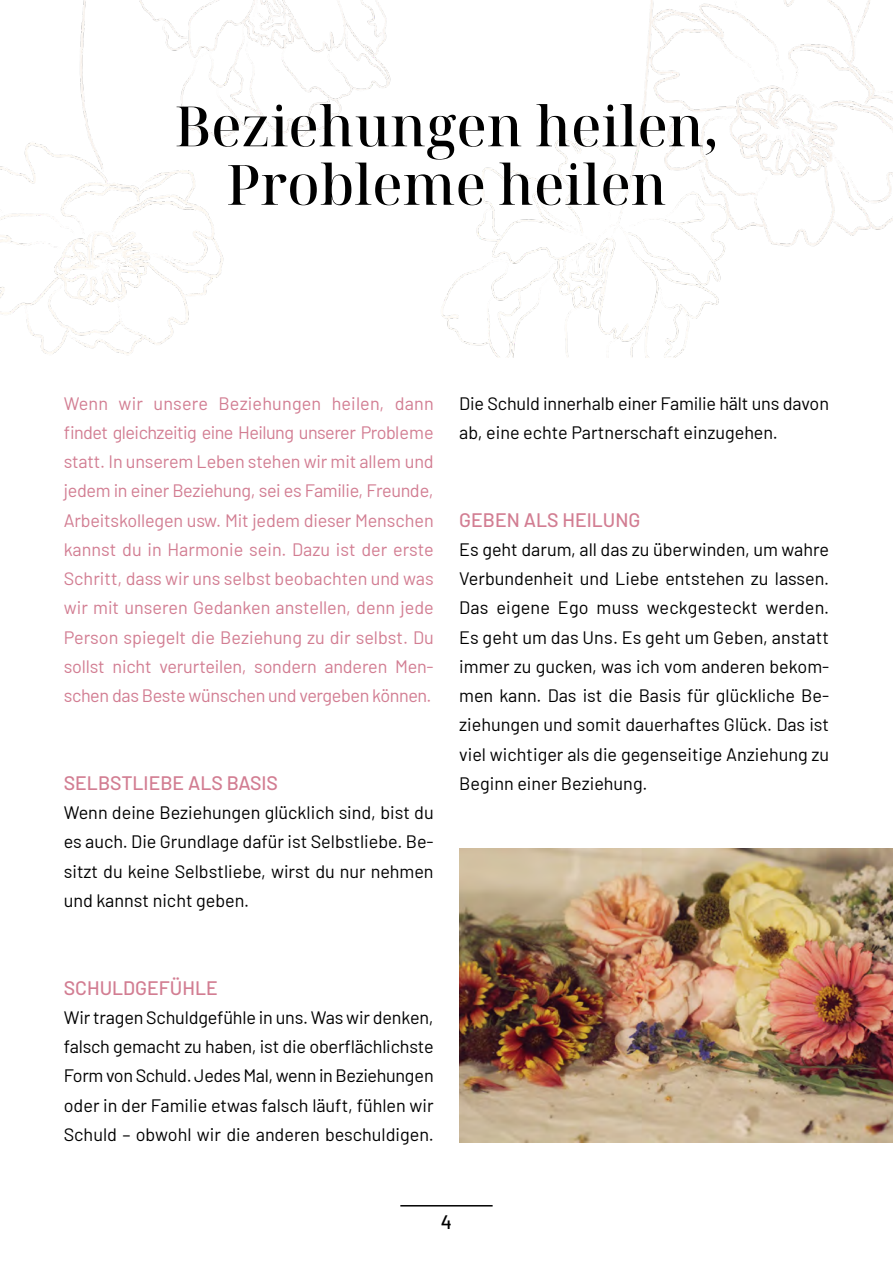
<style>
.page{position:relative;width:893px;height:1263px;background:#fff}
.page>*{position:absolute;margin:0;border:0;box-sizing:border-box;transform-origin:0 0}
.t1{font:500 55.5px/58.5px "Noto Serif Display";color:#000;text-align:center}
.t2{font:500 19.5px "Barlow";color:#d27d92}
.t3{font:500 19.5px "Barlow";color:#000}
.t4{font:18px/29.2px "Barlow";color:#000;text-align:justify}
.t5{font:18px/29.2px "Barlow";letter-spacing:-.02em;color:#d27d92;text-align:justify}
</style>
<div class="page">
<hr style="left:400px;top:1205px;width:93px;height:1px;background:#000">
<img style="left:0;top:0;width:893px;height:358px">
<img style="left:459px;top:848px;width:434px;height:295px">
<h1 class="t1" style="left:175px;top:99px;width:545px">Beziehungen heilen,<br>Probleme heilen</h1>
<p class="t5" style="left:64px;top:387px;width:371px">Wenn wir unsere Beziehungen heilen, dann findet gleichzeitig eine Heilung unserer Probleme statt. In unserem Leben stehen wir mit allem und jedem in einer Beziehung, sei es Familie, Freunde, Arbeitskollegen usw. Mit jedem dieser Menschen kannst du in Harmonie sein. Dazu ist der erste Schritt, dass wir uns selbst beobachten und was wir mit unseren Gedanken anstellen, denn jede Person spiegelt die Beziehung zu dir selbst. Du sollst nicht verurteilen, sondern anderen Men&shy;schen das Beste wünschen und vergeben können.</p>
<p class="t2" style="left:64px;top:769px;width:216px">SELBSTLIEBE ALS BASIS</p>
<p class="t4" style="left:64px;top:797px;width:371px">Wenn deine Beziehungen glücklich sind, bist du es auch. Die Grundlage dafür ist Selbstliebe. Be&shy;sitzt du keine Selbstliebe, wirst du nur nehmen und kannst nicht geben.</p>
<p class="t4" style="left:459px;top:387px;width:371px">Die Schuld innerhalb einer Familie hält uns davon ab, eine echte Partnerschaft einzugehen.</p>
<p class="t2" style="left:459px;top:505px;width:183px">GEBEN ALS HEILUNG</p>
<p class="t4" style="left:459px;top:533px;width:371px">Es geht darum, all das zu überwinden, um wahre Verbundenheit und Liebe entstehen zu lassen.<br>Das eigene Ego muss weckgesteckt werden.<br>Es geht um das Uns. Es geht um Geben, anstatt immer zu gucken, was ich vom anderen bekom&shy;men kann. Das ist die Basis für glückliche Be&shy;ziehungen und somit dauerhaftes Glück. Das ist viel wichtiger als die gegenseitige Anziehung zu Beginn einer Beziehung.</p>
<p class="t2" style="left:64px;top:973px;width:155px">SCHULDGEFÜHLE</p>
<p class="t4" style="left:64px;top:1001px;width:371px">Wir tragen Schuldgefühle in uns. Was wir denken, falsch gemacht zu haben, ist die oberflächlichste Form von Schuld. Jedes Mal, wenn in Beziehungen oder in der Familie etwas falsch läuft, fühlen wir Schuld – obwohl wir die anderen beschuldigen.</p>
<p class="t3" style="left:441px;top:1207px;width:13px">4</p>
</div>
